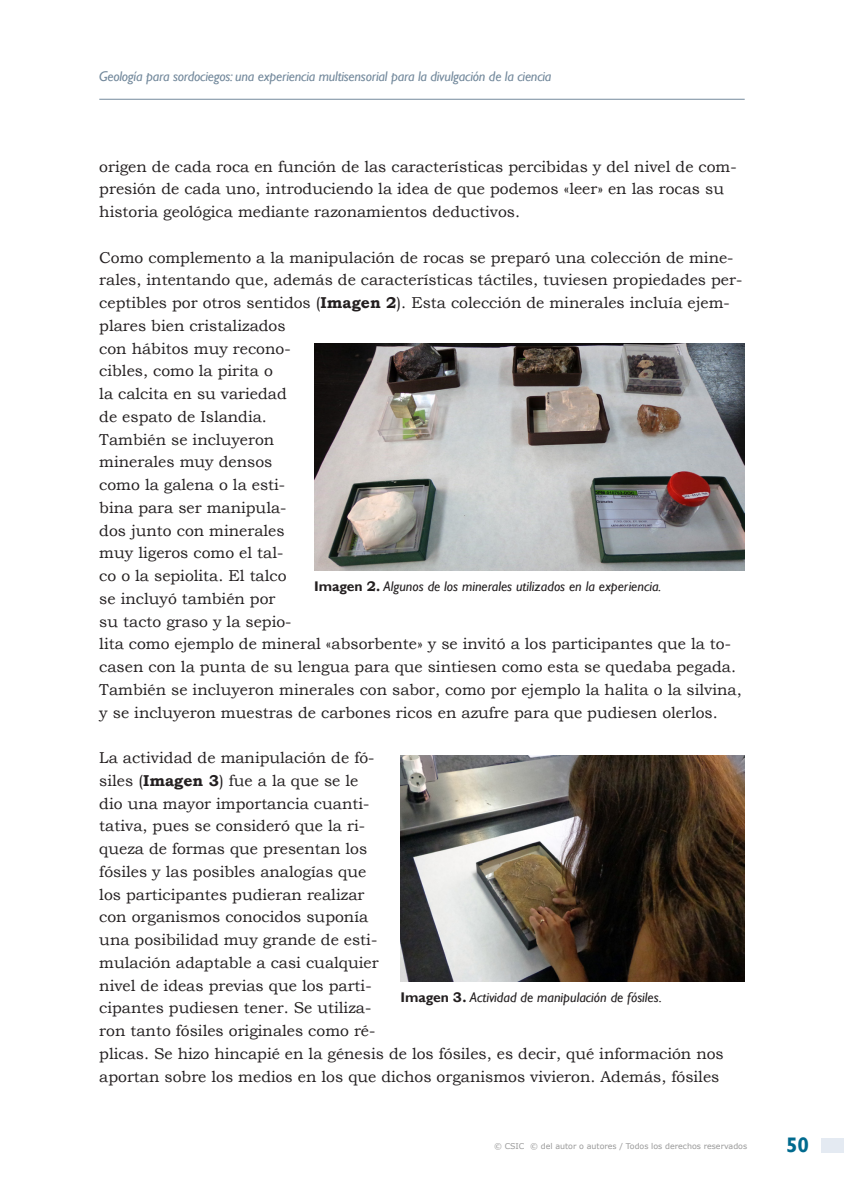
<style>
.page{position:relative;width:844px;height:1191px;background:#fff}
.page>*{position:absolute;margin:0;border:0;box-sizing:border-box;transform-origin:0 0}
.t1{font:700 21px "Gill Sans";color:#006a8e}
.BODY_GENERAL{font:15.75px/22.8px "Bookman Old Style";color:#231f20}
.PARRAFO_PIE_DE_IMAGE{font:italic 14px "Gill Sans";color:#231f20}
.titulo_articulo_cabe{font:italic 14px "Gill Sans";letter-spacing:-.015em;color:#73899c}
.t2{font:7.88px "Verdana";color:#999}
.s1{font-weight:700}
.s2{font-weight:700;font-style:normal}
.s3{font-family:"Bookman Old Style";font-weight:700;font-style:normal}
</style>
<div class="page">
<hr style="left:99px;top:99px;width:645px;height:1px;background:#73899c">
<div style="left:820px;top:1138px;width:23px;height:15px;background:#e4eaf2"></div>
<img style="left:314px;top:344px;width:430px;height:226px">
<img style="left:400px;top:755px;width:344px;height:227px">
<p class="titulo_articulo_cabe" style="left:99px;top:68px;width:453px">Geología para sordociegos: una experiencia multisensorial para la divulgación de la ciencia</p>
<p class="BODY_GENERAL" style="left:99px;top:155px;width:638px">origen de cada roca en función de las características percibidas y del nivel de com&shy;presión de cada uno, introduciendo la idea de que podemos «leer» en las rocas su historia geológica mediante razonamientos deductivos.</p>
<p class="BODY_GENERAL" style="left:99px;top:246px;width:644px">Como complemento a la manipulación de rocas se preparó una colección de mine&shy;rales, intentando que, además de características táctiles, tuviesen propiedades per&shy;ceptibles por otros sentidos (<span class="s1">Imagen 2</span>). Esta colección de minerales incluía ejem&shy;plares bien cristalizados<br>con hábitos muy recono-<br>cibles, como la pirita o<br>la calcita en su variedad<br>de espato de Islandia.<br>También se incluyeron<br>minerales muy densos<br>como la galena o la esti-<br>bina para ser manipula-<br>dos junto con minerales<br>muy ligeros como el tal-<br>co o la sepiolita. El talco<br>se incluyó también por<br>su tacto graso y la sepio-<br>lita como ejemplo de mineral «absorbente» y se invitó a los participantes que la to&shy;casen con la punta de su lengua para que sintiesen como esta se quedaba pegada.<br>También se incluyeron minerales con sabor, como por ejemplo la halita o la silvina, y se incluyeron muestras de carbones ricos en azufre para que pudiesen olerlos.</p>
<p class="BODY_GENERAL" style="left:99px;top:746px;width:626px">La actividad de manipulación de fó-<br>siles (<span class="s1">Imagen 3</span>) fue a la que se le<br>dio una mayor importancia cuanti-<br>tativa, pues se consideró que la ri-<br>queza de formas que presentan los<br>fósiles y las posibles analogías que<br>los participantes pudieran realizar<br>con organismos conocidos suponía<br>una posibilidad muy grande de esti-<br>mulación adaptable a casi cualquier<br>nivel de ideas previas que los parti-<br>cipantes pudiesen tener. Se utiliza-<br>ron tanto fósiles originales como ré-<br>plicas. Se hizo hincapié en la génesis de los fósiles, es decir, qué información nos aportan sobre los medios en los que dichos organismos vivieron. Además, fósiles</p>
<p class="PARRAFO_PIE_DE_IMAGE" style="left:314px;top:578px;width:348px"><span class="s2">Imagen</span> <span class="s3">2.</span> Algunos de los minerales utilizados en la experiencia.</p>
<p class="PARRAFO_PIE_DE_IMAGE" style="left:400px;top:989px;width:263px"><span class="s2">Imagen</span> <span class="s3">3.</span> Actividad de manipulación de fósiles.</p>
<p class="t2" style="left:494px;top:1140px;width:254px">© CSIC © del autor o autores / Todos los derechos reservados</p>
<h1 class="t1" style="left:785px;top:1132px;width:25px">50</h1>
</div>
